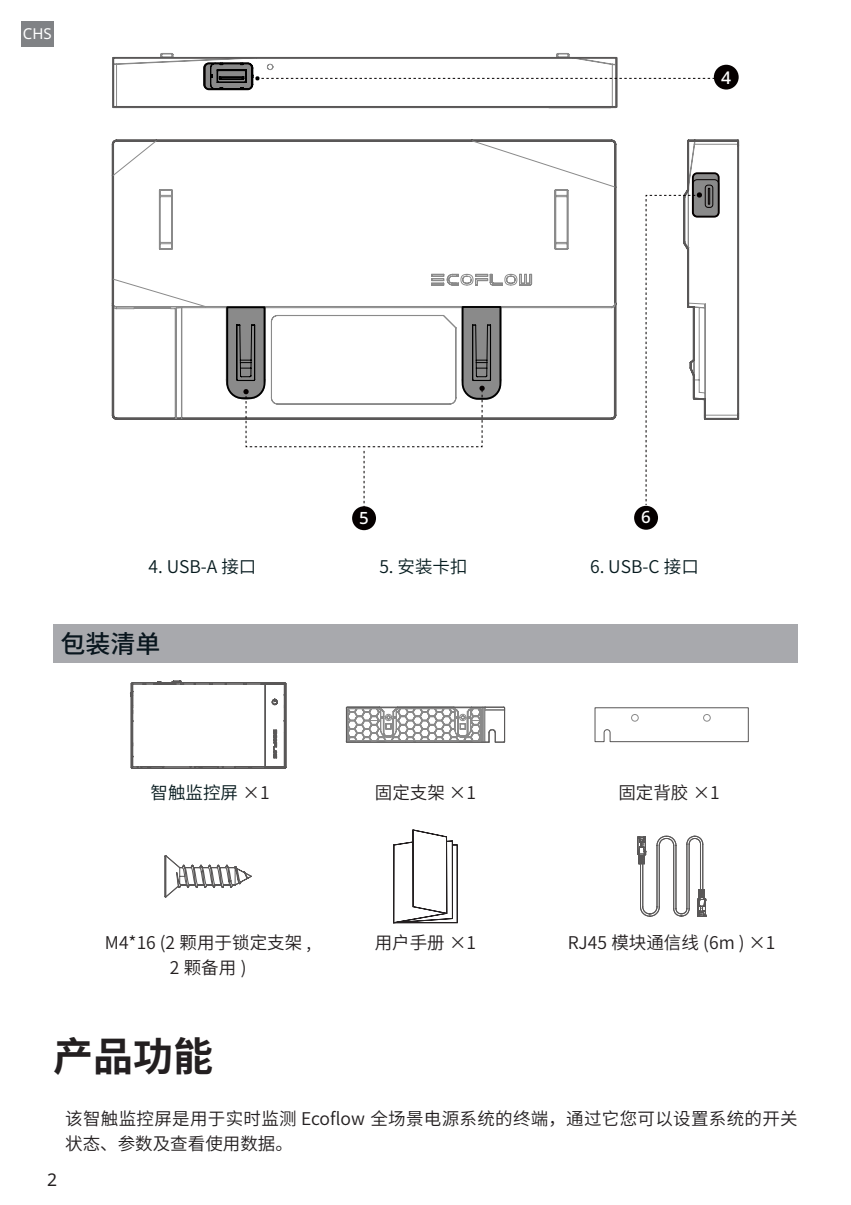
<style>
.page{position:relative;width:851px;height:1205px;background:#fff}
.page>*{position:absolute;margin:0;border:0;box-sizing:border-box;transform-origin:0 0}
.t1{font:700 40px "Source Han Sans CN";color:#231f20}
.t2{font:500 25px "Source Han Sans CN";color:#09161e}
.t3{font:17.5px/25px "Source Han Sans CN";letter-spacing:.02em;color:#231f20}
.t4{font:17.5px "Source Han Sans CN";color:#231f20}
.t5{font:17.5px "Source Han Sans CN";color:#071b1f}
.t6{font:17.5px "Source Han Sans CN";color:#091f22}
.t7{font:17.5px "Noto Sans";color:#231f20}
.t8{font:500 17.5px "Noto Sans";color:#fff}
.t9{font:500 16.75px "Noto Sans";color:#fff}
.t10{font:15px "Noto Sans";color:#fff}
.s1{color:#071b1f}
.s2{color:#231f20}
</style>
<div class="page">
<div style="left:21px;top:21px;width:33px;height:25px;background:#808285"></div>
<div style="left:53px;top:624px;width:744px;height:39px;background:#a8a9ad"></div>
<div style="left:352px;top:506px;width:24px;height:24px;background:#050000;border-radius:50%"></div>
<div style="left:634px;top:506px;width:24px;height:24px;background:#050000;border-radius:50%"></div>
<svg style="left:112px;top:140px;width:503px;height:279px"></svg>
<svg style="left:116px;top:189px;width:500px;height:230px"></svg>
<svg style="left:133px;top:196px;width:369px;height:317px"></svg>
<svg style="left:645px;top:139px;width:95px;height:367px"></svg>
<svg style="left:637px;top:835px;width:69px;height:82px"></svg>
<svg style="left:130px;top:680px;width:156px;height:89px"></svg>
<div style="left:713px;top:65px;width:25px;height:25px;background:#050000;border-radius:50%"></div>
<svg style="left:112px;top:53px;width:603px;height:55px"></svg>
<svg style="left:164px;top:855px;width:88px;height:43px"></svg>
<svg style="left:393px;top:829px;width:64px;height:94px"></svg>
<svg style="left:594px;top:707px;width:155px;height:35px"></svg>
<div style="left:703px;top:714px;width:7px;height:7px;border:1px solid #8a8a8a;border-radius:50%"></div>
<div style="left:631px;top:714px;width:7px;height:7px;border:1px solid #8a8a8a;border-radius:50%"></div>
<svg style="left:345px;top:706px;width:160px;height:37px"></svg>
<p class="t10" style="left:23px;top:25px;width:30px">CHS</p>
<p class="t8" style="left:721px;top:67px;width:12px">4</p>
<p class="t9" style="left:359px;top:508px;width:11px">5</p>
<p class="t9" style="left:641px;top:508px;width:11px">6</p>
<p class="t5" style="left:148px;top:556px;width:109px">4. USB-A 接口</p>
<p class="t6" style="left:379px;top:556px;width:90px"><span class="s1">5.</span> 安装卡扣</p>
<p class="t5" style="left:590px;top:556px;width:110px">6. USB-C 接口</p>
<p class="t2" style="left:60px;top:629px;width:101px">包装清单</p>
<p class="t5" style="left:150px;top:782px;width:120px">智触监控屏 <span class="s2">×1</span></p>
<p class="t4" style="left:105px;top:932px;width:208px">M4*16 (2 颗用于锁定支架 ,</p>
<p class="t4" style="left:170px;top:957px;width:78px">2 颗备用 )</p>
<p class="t4" style="left:375px;top:782px;width:103px">固定支架 ×1</p>
<p class="t4" style="left:374px;top:932px;width:103px">用户手册 ×1</p>
<p class="t4" style="left:618px;top:782px;width:103px">固定背胶 ×1</p>
<p class="t4" style="left:567px;top:932px;width:209px">RJ45 模块通信线 (6m ) ×1</p>
<p class="t1" style="left:53px;top:1034px;width:161px">产品功能</p>
<p class="t3" style="left:65px;top:1106px;width:733px">该智触监控屏是用于实时监测 Ecoflow 全场景电源系统的终端，通过它您可以设置系统的开关状态、参数及查看使用数据。</p>
<p class="t7" style="left:47px;top:1169px;width:12px">2</p>
</div>
